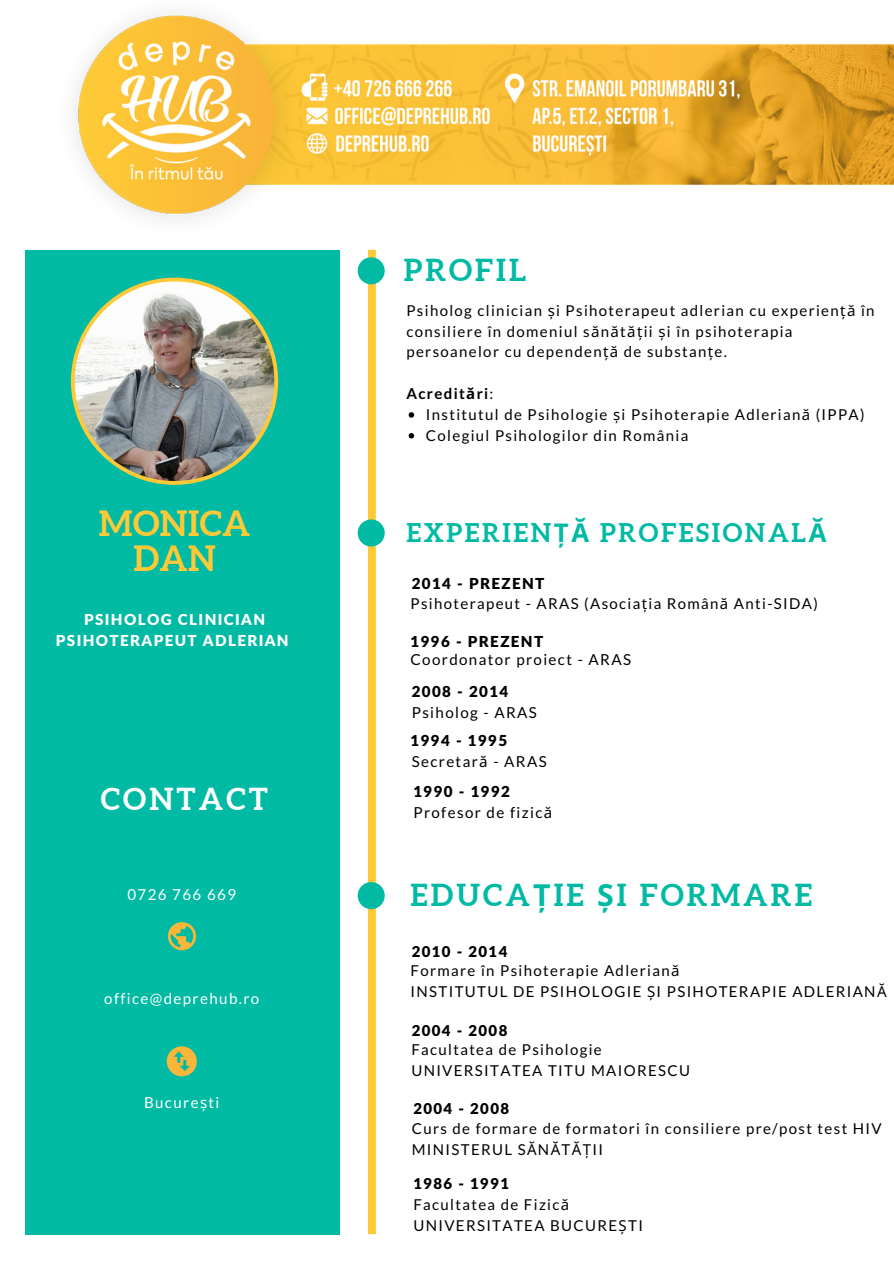
<style>
.page{position:relative;width:894px;height:1264px;background:#fff}
.page>*{position:absolute;margin:0;border:0;box-sizing:border-box;transform-origin:0 0}
.t1{font:700 34.8px/35.4px "Aleo";letter-spacing:.01em;color:#fdc937;text-align:center}
.t2{font:700 30.3px "Aleo";letter-spacing:.1em;color:#00baa3}
.t3{font:700 30.3px "Aleo";letter-spacing:.1em;color:#fff}
.t4{font:700 25.8px "Aleo";letter-spacing:.1em;color:#00baa3}
.t5{font:15.15px "Lato";letter-spacing:.09em;color:#000}
.t6{font:900 15.15px "Lato Latin";letter-spacing:.09em;color:#000}
.t7{font:900 15.15px/20.9px "Lato Latin";letter-spacing:.09em;color:#fff;text-align:center}
.t8{font:15.15px "Lato";letter-spacing:.09em;color:#fff}
.t9{font:15px/20.9px "Lato";letter-spacing:.09em;color:#000}
.t10{font:900 15px "Lato Latin";letter-spacing:.09em;color:#000}
.t11{font:700 15px "Lato";letter-spacing:.09em;color:#000}
.s1{font-family:"Noto Sans"}
.s2{font-weight:400}
</style>
<div class="page">
<div style="left:25px;top:250px;width:314px;height:984px;background:#00baa3"></div>
<svg style="left:408px;top:412px;width:6px;height:5px"></svg>
<svg style="left:408px;top:433px;width:6px;height:5px"></svg>
<svg style="left:368px;top:250px;width:8px;height:984px;background:#fcc93a"></svg>
<div style="left:357px;top:257px;width:27px;height:27px;background:#00baa3;border-radius:50%"></div>
<div style="left:357px;top:519px;width:27px;height:27px;background:#00baa3;border-radius:50%"></div>
<div style="left:357px;top:882px;width:27px;height:27px;background:#00baa3;border-radius:50%"></div>
<svg style="left:168px;top:922px;width:28px;height:28px"></svg>
<svg style="left:167px;top:1046px;width:30px;height:30px"></svg>
<img style="left:74px;top:13px;width:819px;height:206px">
<img style="left:71px;top:278px;width:207px;height:207px">
<h1 class="t1" style="left:99px;top:505px;width:153px">MONICA<br>DAN</h1>
<p class="t7" style="left:56px;top:609px;width:234px">PSIHOLOG CLINICIAN<br>PSIHOTERAPEUT ADLERIAN</p>
<h2 class="t3" style="left:101px;top:781px;width:168px">CONTACT</h2>
<p class="t8" style="left:127px;top:884px;width:110px">0726 766 669</p>
<p class="t8" style="left:104px;top:988px;width:156px">office@deprehub.ro</p>
<p class="t8" style="left:144px;top:1092px;width:77px">Bucure<span class="s1">ș</span>ti</p>
<h2 class="t2" style="left:403px;top:253px;width:124px">PROFIL</h2>
<p class="t9" style="left:406px;top:299px;width:469px">Psiholog clinician <span class="s1">ș</span>i Psihoterapeut adlerian cu experien<span class="s1">ță</span> în consiliere în domeniul s<span class="s1">ă</span>n<span class="s1">ă</span>t<span class="s1">ăț</span>ii <span class="s1">ș</span>i în psihoterapia persoanelor cu dependen<span class="s1">ță</span> de substan<span class="s1">ț</span>e.</p>
<p class="t11" style="left:406px;top:384px;width:88px">Acredit<span class="s1">ă</span>ri<span class="s2">:</span></p>
<p class="t9" style="left:426px;top:403px;width:440px">Institutul de Psihologie <span class="s1">ș</span>i Psihoterapie Adlerian<span class="s1">ă</span> (IPPA)<br>Colegiul Psihologilor din România</p>
<h3 class="t4" style="left:406px;top:517px;width:421px">EXPERIEN<span class="s1">ȚĂ</span> PROFESIONAL<span class="s1">Ă</span></h3>
<p class="t6" style="left:411px;top:574px;width:134px">2014 - PREZENT</p>
<p class="t9" style="left:410px;top:593px;width:408px">Psihoterapeut - ARAS (Asocia<span class="s1">ț</span>ia Român<span class="s1">ă</span> Anti-SIDA)</p>
<p class="t6" style="left:410px;top:631px;width:134px">1996 - PREZENT</p>
<p class="t5" style="left:410px;top:650px;width:222px">Coordonator proiect - ARAS</p>
<p class="t6" style="left:411px;top:682px;width:98px">2008 - 2014</p>
<p class="t5" style="left:411px;top:702px;width:127px">Psiholog - ARAS</p>
<p class="t6" style="left:410px;top:730px;width:98px">1994 - 1995</p>
<p class="t5" style="left:411px;top:752px;width:136px">Secretar<span class="s1">ă</span> - ARAS</p>
<p class="t6" style="left:413px;top:782px;width:98px">1990 - 1992</p>
<p class="t5" style="left:413px;top:802px;width:140px">Profesor de fizic<span class="s1">ă</span></p>
<h2 class="t2" style="left:410px;top:877px;width:403px">EDUCA<span class="s1">Ț</span>IE <span class="s1">Ș</span>I FORMARE</h2>
<p class="t10" style="left:411px;top:942px;width:97px">2010 - 2014</p>
<p class="t9" style="left:410px;top:960px;width:477px;line-height:20.4px">Formare în Psihoterapie Adlerian<span class="s1">ă<br></span>INSTITUTUL DE PSIHOLOGIE <span class="s1">Ș</span>I PSIHOTERAPIE ADLERIAN<span class="s1">Ă</span></p>
<p class="t10" style="left:411px;top:1021px;width:97px">2004 - 2008</p>
<p class="t9" style="left:411px;top:1038px;width:280px">Facultatea de Psihologie<br>UNIVERSITATEA TITU MAIORESCU</p>
<p class="t10" style="left:413px;top:1099px;width:97px">2004 - 2008</p>
<p class="t9" style="left:411px;top:1117px;width:471px">Curs de formare de formatori în consiliere pre/post test HIV<br>MINISTERUL S<span class="s1">Ă</span>N<span class="s1">Ă</span>T<span class="s1">ĂȚ</span>II</p>
<p class="t10" style="left:413px;top:1173px;width:97px">1986 - 1991</p>
<p class="t9" style="left:413px;top:1193px;width:231px">Facultatea de Fizic<span class="s1">ă<br></span>UNIVERSITATEA BUCURE<span class="s1">Ș</span>TI</p>
</div>
